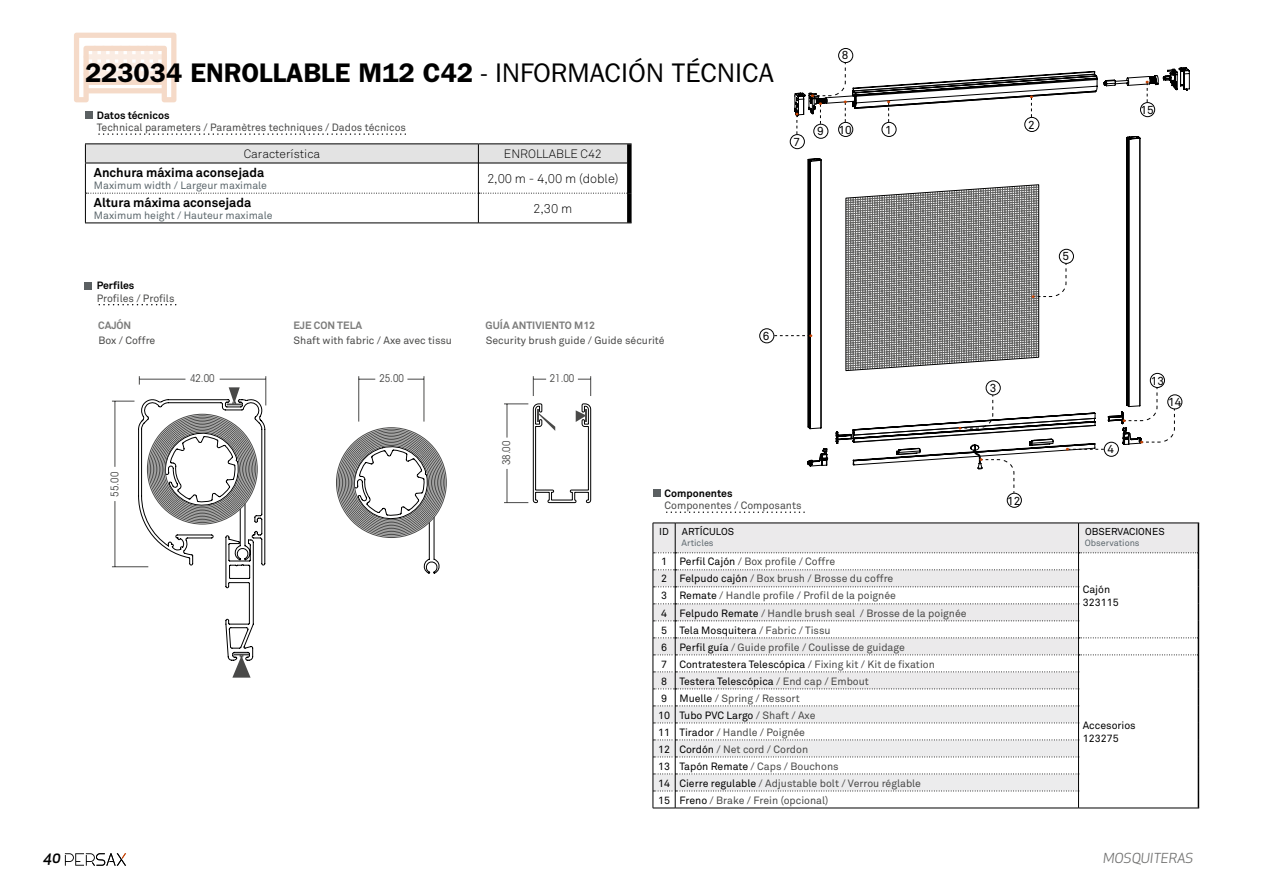
<style>
.page{position:relative;width:1263px;height:893px;background:#fff}
.page>*{position:absolute;margin:0;border:0;box-sizing:border-box;transform-origin:0 0}
.t1{font:600 27px "ITC Franklin Gothic Std";color:#000}
.t2{font:italic 500 15px "Apex New";color:#000}
.t3{font:italic 13.5px "Apex New";color:#6f6f6e}
.t4{font:700 12.75px "Akkurat Std";color:#000}
.t5{font:300 12.75px "Akkurat Std";color:#000}
.t6{font:300 12px "Akkurat Std";color:#000}
.t7{font:11.55px "Akkurat Std";color:#000}
.t8{font:10.5px/17px "Akkurat Std";color:#494948}
.t9{font:10.5px "Akkurat Std";color:#5d686d}
.t10{font:700 10.5px "Akkurat Std";color:#000}
.t11{font:700 10.5px "Akkurat Std";color:#7b7b7a}
.t12{font:10.5px/13.5px "Akkurat Std";color:#000}
.t13{font:condensed 10.5px "ITC Avant Garde Std";color:#494948}
.t14{font:9.9px "Akkurat Std";color:#000001}
.t15{font:9px "Akkurat Std";color:#5d686e}
.s1{font-weight:400}
.s2{color:#000}
</style>
<div class="page">
<svg style="left:65px;top:853px;width:61px;height:13px"></svg>
<svg style="left:808px;top:68px;width:380px;height:342px"></svg>
<div style="left:627px;top:144px;width:5px;height:19px;background:#000"></div>
<div style="left:627px;top:163px;width:5px;height:30px;background:#000"></div>
<div style="left:627px;top:193px;width:5px;height:30px;background:#000"></div>
<hr style="left:85px;top:143px;width:393px;height:1px;background:#000">
<hr style="left:478px;top:143px;width:154px;height:1px;background:#000">
<hr style="left:85px;top:163px;width:1px;height:30px;background:#000">
<hr style="left:85px;top:193px;width:1px;height:30px;background:#000">
<svg style="left:86px;top:193px;width:542px;height:1px"></svg>
<hr style="left:85px;top:163px;width:393px;height:1px;background:#000">
<hr style="left:479px;top:163px;width:148px;height:1px;background:#000">
<svg style="left:85px;top:144px;width:544px;height:19px"></svg>
<hr style="left:478px;top:163px;width:1px;height:30px;background:#000">
<hr style="left:478px;top:193px;width:1px;height:30px;background:#000">
<hr style="left:85px;top:223px;width:393px;height:1px;background:#000">
<hr style="left:478px;top:223px;width:154px;height:1px;background:#000">
<svg style="left:99px;top:133px;width:307px;height:2px"></svg>
<div style="left:85px;top:111px;width:8px;height:8px;background:#5b6062"></div>
<svg style="left:653px;top:523px;width:546px;height:286px"></svg>
<svg style="left:667px;top:511px;width:138px;height:2px"></svg>
<div style="left:653px;top:489px;width:7px;height:8px;background:#5b6062"></div>
<svg style="left:99px;top:304px;width:78px;height:1px"></svg>
<div style="left:84px;top:282px;width:8px;height:7px;background:#5b6062"></div>
<svg style="left:74px;top:33px;width:102px;height:69px"></svg>
<svg style="left:112px;top:376px;width:155px;height:302px"></svg>
<svg style="left:336px;top:427px;width:111px;height:147px"></svg>
<hr style="left:358px;top:376px;width:1px;height:46px;background:#494948">
<hr style="left:424px;top:376px;width:1px;height:46px;background:#494948">
<svg style="left:359px;top:379px;width:16px;height:1px"></svg>
<svg style="left:407px;top:379px;width:17px;height:1px"></svg>
<svg style="left:504px;top:403px;width:87px;height:100px"></svg>
<hr style="left:507px;top:469px;width:1px;height:34px;background:#494948">
<hr style="left:507px;top:404px;width:1px;height:34px;background:#494948">
<svg style="left:533px;top:376px;width:13px;height:20px"></svg>
<svg style="left:578px;top:376px;width:13px;height:20px"></svg>
<svg style="left:845px;top:184px;width:222px;height:187px"></svg>
<div style="left:1059px;top:249px;width:15px;height:15px;border:1px solid #000001;border-radius:50%"></div>
<div style="left:1007px;top:493px;width:15px;height:15px;border:1px solid #000001;border-radius:50%"></div>
<svg style="left:774px;top:334px;width:38px;height:3px"></svg>
<div style="left:759px;top:328px;width:15px;height:15px;border:1px solid #000001;border-radius:50%"></div>
<div style="left:986px;top:380px;width:15px;height:15px;border:1px solid #000001;border-radius:50%"></div>
<div style="left:1150px;top:373px;width:15px;height:15px;border:1px solid #000001;border-radius:50%"></div>
<svg style="left:807px;top:387px;width:368px;height:107px"></svg>
<div style="left:1167px;top:394px;width:15px;height:15px;border:1px solid #000001;border-radius:50%"></div>
<div style="left:838px;top:48px;width:15px;height:15px;border:1px solid #000001;border-radius:50%"></div>
<div style="left:813px;top:124px;width:15px;height:15px;border:1px solid #000001;border-radius:50%"></div>
<div style="left:790px;top:134px;width:15px;height:15px;border:1px solid #000001;border-radius:50%"></div>
<div style="left:881px;top:122px;width:15px;height:15px;border:1px solid #000001;border-radius:50%"></div>
<svg style="left:794px;top:62px;width:383px;height:72px"></svg>
<div style="left:838px;top:122px;width:15px;height:15px;border:1px solid #000001;border-radius:50%"></div>
<h1 class="t1" style="left:85px;top:57px;width:690px">223034 ENROLLABLE M12 C42 <span class="s1">- INFORMACIÓN TÉCNICA</span></h1>
<p class="t10" style="left:97px;top:108px;width:74px">Datos técnicos</p>
<p class="t8" style="left:97px;top:119px;width:311px">Technical parameters / Paramètres techniques / Dados técnicos</p>
<p class="t6" style="left:244px;top:147px;width:78px">Característica</p>
<p class="t6" style="left:504px;top:147px;width:99px">ENROLLABLE C42</p>
<p class="t4" style="left:94px;top:165px;width:172px">Anchura máxima aconsejada</p>
<p class="t9" style="left:94px;top:179px;width:175px">Maximum width / Largeur maximale</p>
<p class="t5" style="left:487px;top:171px;width:133px">2,00 m - 4,00 m (doble)</p>
<p class="t4" style="left:94px;top:195px;width:159px">Altura máxima aconsejada</p>
<p class="t9" style="left:94px;top:209px;width:180px">Maximum height / Hauteur maximale</p>
<p class="t5" style="left:533px;top:201px;width:41px">2,30 m</p>
<p class="t7" style="left:842px;top:49px;width:8px">8</p>
<p class="t7" style="left:793px;top:135px;width:8px">7</p>
<p class="t7" style="left:817px;top:125px;width:8px">9</p>
<p class="t7" style="left:839px;top:123px;width:15px">10</p>
<p class="t10" style="left:97px;top:279px;width:39px">Perfiles</p>
<p class="t8" style="left:97px;top:290px;width:79px">Profiles / Profils</p>
<p class="t11" style="left:98px;top:319px;width:35px">CAJÓN</p>
<p class="t11" style="left:293px;top:319px;width:70px">EJE CON TELA</p>
<p class="t11" style="left:486px;top:319px;width:111px">GUÍA ANTIVIENTO M12</p>
<p class="t8" style="left:98px;top:332px;width:58px">Box / Coffre</p>
<p class="t8" style="left:294px;top:332px;width:160px">Shaft with fabric / Axe avec tissu</p>
<p class="t8" style="left:486px;top:332px;width:180px">Security brush guide / Guide sécurité</p>
<p class="t13" style="left:190px;top:372px;width:26px">42.00</p>
<p class="t13" style="left:379px;top:372px;width:26px">25.00</p>
<p class="t13" style="left:500px;top:465px;width:26px;rotate:-90deg">38.00</p>
<p class="t13" style="left:550px;top:372px;width:26px">21.00</p>
<p class="t7" style="left:763px;top:329px;width:8px">6</p>
<p class="t13" style="left:108px;top:496px;width:26px;rotate:-90deg">55.00</p>
<p class="t10" style="left:665px;top:486px;width:69px">Componentes</p>
<p class="t8" style="left:665px;top:497px;width:138px">Componentes / Composants</p>
<p class="t14" style="left:659px;top:526px;width:11px">ID</p>
<p class="t14" style="left:682px;top:526px;width:54px">ARTÍCULOS</p>
<p class="t15" style="left:681px;top:538px;width:34px">Articles</p>
<p class="t8" style="left:661px;top:553px;width:176px"><span class="s2">1 Perfil Cajón</span> / Box profile / Coffre</p>
<p class="t7" style="left:885px;top:123px;width:8px">1</p>
<p class="t8" style="left:661px;top:570px;width:307px"><span class="s2">2 Felpudo cajón</span> / Box brush / Brosse du coffre<br><span class="s2">3 Remate</span> / Handle profile / Profil de la poignée<br><span class="s2">4 Felpudo Remate</span> / Handle brush seal / Brosse de la poignée <span class="s2">5 Tela Mosquitera</span> / Fabric / Tissu<br><span class="s2">6 Perfil guía</span> / Guide profile / Coulisse de guidage<br><span class="s2">7 Contratestera Telescópica</span> / Fixing kit / Kit de fixation</p>
<p class="t8" style="left:658px;top:672px;width:264px"><span class="s2">8 Testera Telescópica</span> / End cap / Embout<br><span class="s2">9 Muelle</span> / Spring / Ressort<br><span class="s2">10 Tubo PVC Largo</span> / Shaft / Axe<br><span class="s2">11 Tirador</span> / Handle / Poignée<br><span class="s2">12 Cordón</span> / Net cord / Cordon<br><span class="s2">13 Tapón Remate</span> / Caps / Bouchons<br><span class="s2">14 Cierre regulable</span> / Adjustable bolt / Verrou réglable <span class="s2">15 Freno</span> / Brake / Frein (opcional)</p>
<p class="t7" style="left:1028px;top:118px;width:8px">2</p>
<p class="t7" style="left:990px;top:381px;width:8px">3</p>
<p class="t7" style="left:1007px;top:494px;width:15px">12</p>
<p class="t7" style="left:1140px;top:103px;width:15px">15</p>
<p class="t7" style="left:1062px;top:250px;width:8px">5</p>
<p class="t7" style="left:1151px;top:374px;width:15px">13</p>
<p class="t7" style="left:1107px;top:442px;width:8px">4</p>
<p class="t7" style="left:1168px;top:396px;width:15px">14</p>
<p class="t14" style="left:1085px;top:526px;width:81px">OBSERVACIONES</p>
<p class="t15" style="left:1085px;top:538px;width:56px">Observations</p>
<p class="t12" style="left:1083px;top:582px;width:37px">Cajón<br>323115</p>
<p class="t12" style="left:1083px;top:718px;width:54px">Accesorios<br>123275</p>
<h2 class="t2" style="left:43px;top:848px;width:19px">40</h2>
<p class="t3" style="left:1103px;top:850px;width:92px">MOSQUITERAS</p>
</div>
